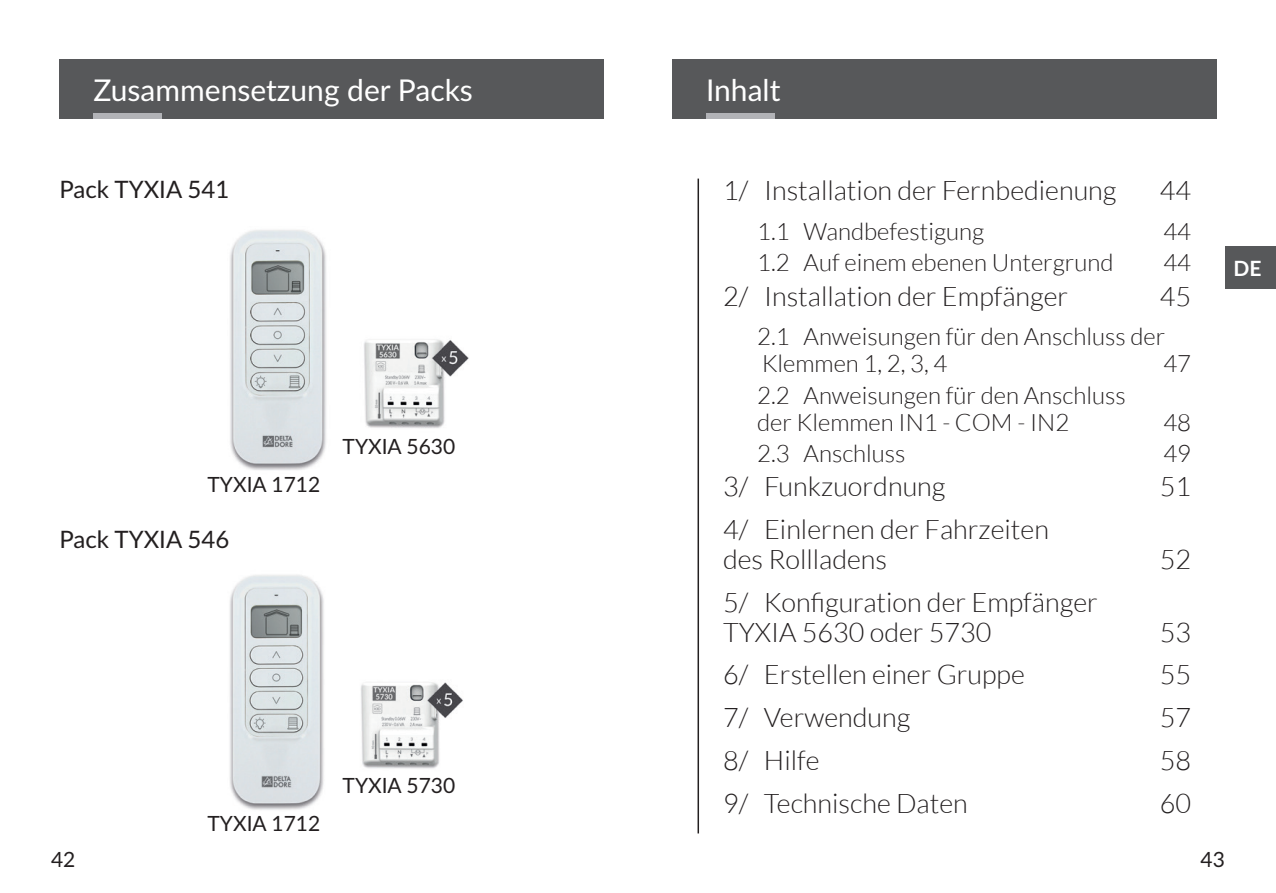
<style>
.page{position:relative;width:1276px;height:893px;background:#fff}
.page>*{position:absolute;margin:0;border:0;box-sizing:border-box;transform-origin:0 0}
.t1{font:30px "Lato";color:#fff}
.t2{font:300 27px/30px "Lato";color:#231f20}
.t3{font:300 24px/27px "Lato";color:#231f20}
.t4{font:24px "Lato";color:#231f20}
.t5{font:21px "Lato";color:#231f20}
.t6{font:700 21px "Lato";color:#fff}
</style>
<div class="page">
<div style="left:1225px;top:247px;width:51px;height:42px;background:#57585a"></div>
<hr style="left:697px;top:179px;width:2px;height:654px;background:#231f20">
<div style="left:60px;top:60px;width:544px;height:59px;background:#57585a"></div>
<div style="left:672px;top:60px;width:544px;height:59px;background:#57585a"></div>
<div style="left:94px;top:113px;width:68px;height:6px;background:#b2b3b7"></div>
<div style="left:706px;top:113px;width:68px;height:6px;background:#b2b3b7"></div>
<img style="left:230px;top:230px;width:239px;height:240px">
<img style="left:230px;top:575px;width:233px;height:235px">
<p class="t1" style="left:94px;top:69px;width:381px">Zusammensetzung der Packs</p>
<p class="t1" style="left:706px;top:69px;width:76px">Inhalt</p>
<p class="t4" style="left:60px;top:172px;width:171px">Pack TYXIA 541</p>
<p class="t5" style="left:207px;top:469px;width:114px">TYXIA 1712</p>
<p class="t4" style="left:60px;top:522px;width:171px">Pack TYXIA 546</p>
<p class="t5" style="left:343px;top:432px;width:114px">TYXIA 5630</p>
<p class="t5" style="left:207px;top:808px;width:114px">TYXIA 1712</p>
<p class="t5" style="left:343px;top:771px;width:114px">TYXIA 5730</p>
<p class="t2" style="left:723px;top:176px;width:395px">1/ Installation der Fernbedienung</p>
<p class="t2" style="left:1160px;top:176px;width:33px">44</p>
<p class="t3" style="left:757px;top:218px;width:229px">1.1 Wandbefestigung</p>
<p class="t3" style="left:1163px;top:218px;width:29px">44</p>
<p class="t3" style="left:757px;top:249px;width:358px">1.2 Auf einem ebenen Untergrund</p>
<p class="t3" style="left:1163px;top:249px;width:29px">44</p>
<p class="t2" style="left:723px;top:281px;width:347px">2/ Installation der Empfänger</p>
<p class="t2" style="left:1160px;top:281px;width:33px">45</p>
<p class="t3" style="left:757px;top:323px;width:410px">2.1 Anweisungen für den Anschluss der<br>Klemmen 1, 2, 3, 4</p>
<p class="t3" style="left:1163px;top:350px;width:29px">47</p>
<p class="t3" style="left:757px;top:382px;width:370px">2.2 Anweisungen für den Anschluss der Klemmen IN1 - COM - IN2</p>
<p class="t3" style="left:1163px;top:409px;width:29px">48</p>
<p class="t3" style="left:757px;top:440px;width:150px">2.3 Anschluss</p>
<p class="t3" style="left:1163px;top:440px;width:29px">49</p>
<p class="t2" style="left:723px;top:472px;width:224px">3/ Funkzuordnung</p>
<p class="t2" style="left:1160px;top:472px;width:33px">51</p>
<p class="t2" style="left:723px;top:514px;width:327px">4/ Einlernen der Fahrzeiten des Rollladens</p>
<p class="t2" style="left:1159px;top:544px;width:33px">52</p>
<p class="t2" style="left:723px;top:587px;width:376px">5/ Konfiguration der Empfänger<br>TYXIA 5630 oder 5730</p>
<p class="t2" style="left:1159px;top:617px;width:33px">53</p>
<p class="t2" style="left:723px;top:660px;width:303px">6/ Erstellen einer Gruppe</p>
<p class="t2" style="left:1159px;top:660px;width:33px">55</p>
<p class="t2" style="left:723px;top:703px;width:189px">7/ Verwendung</p>
<p class="t2" style="left:1159px;top:703px;width:33px">57</p>
<p class="t2" style="left:723px;top:745px;width:98px">8/ Hilfe</p>
<p class="t2" style="left:1159px;top:745px;width:33px">58</p>
<p class="t2" style="left:723px;top:788px;width:246px">9/ Technische Daten</p>
<p class="t2" style="left:1159px;top:788px;width:33px">60</p>
<p class="t5" style="left:51px;top:845px;width:26px">42</p>
<p class="t5" style="left:1200px;top:845px;width:26px">43</p>
<p class="t6" style="left:1233px;top:253px;width:30px">DE</p>
</div>
